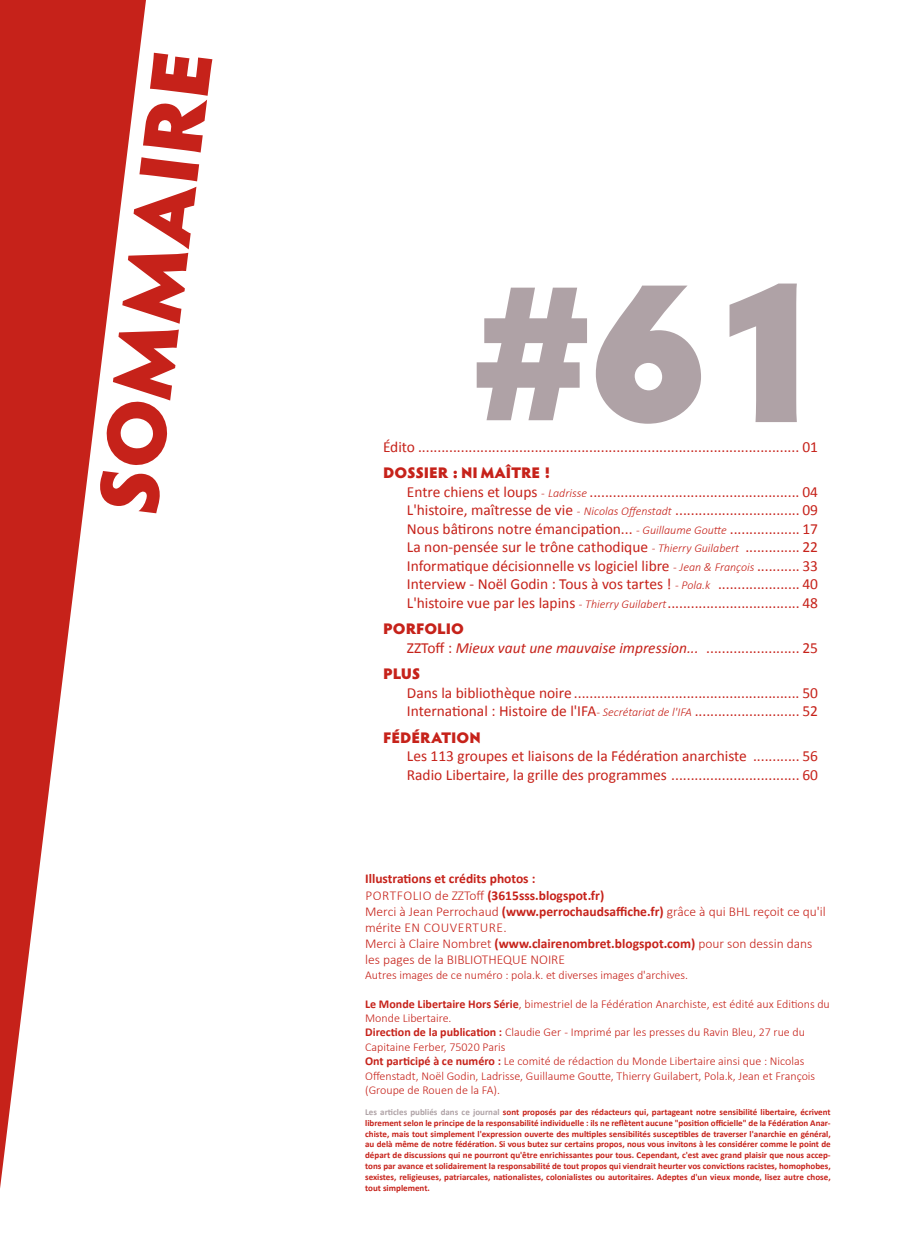
<style>
.page{position:relative;width:915px;height:1255px;background:#fff}
.page>*{position:absolute;margin:0;border:0;box-sizing:border-box;transform-origin:0 0}
.t1{font:900 204.6px "Hypatia Sans Pro";color:#afa2a6}
.t2{font:900 84.75px "Hypatia Sans Pro";color:#c6221a}
.t3{font:15.45px/18.5px "Calibri";color:#c6221a}
.t4{font:900 15.45px "Hypatia Sans Pro";letter-spacing:-.005em;color:#c6221a}
.t5{font:300 13.5px/16.2px "Calibri";color:#c6221a}
.t6{font:300 12px/14.4px "Calibri";color:#c6221a}
.t7{font:700 9px/10.8px "Calibri";color:#c6221a;text-align:justify}
.s1{font-weight:300;font-style:italic;font-size:12px}
.s2{font-style:italic}
.s3{font-weight:700}
.s4{color:#afa2a6}
</style>
<div class="page">
<svg style="left:0;top:0;width:146px;height:1188px"></svg>
<h2 class="t2" style="left:64px;top:507px;width:469px;rotate:-83deg">SOMMAIRE</h2>
<h1 class="t1" style="left:472px;top:200px;width:352px">#61</h1>
<p class="t3" style="left:383px;top:437px;width:436px">Édito .................................................................................................. 01</p>
<p class="t4" style="left:383px;top:461px;width:169px">DOSSIER : NI MAÎTRE !</p>
<p class="t3" style="left:407px;top:482px;width:412px;text-align:justify">Entre chiens et loups <span class="s1">- Ladrisse</span> ...................................................... 04<br>L'histoire, maîtresse de vie <span class="s1">- Nicolas Offenstadt</span> ................................ 09<br>Nous bâtirons notre émancipation... <span class="s1">- Guillaume Goutte</span> .................. 17<br>La non-pensée sur le trône cathodique <span class="s1">- Thierry Guilabert</span> .............. 22<br>Informatique décisionnelle vs logiciel libre <span class="s1">- Jean &amp; François</span> ........... 33<br>Interview - Noël Godin : Tous à vos tartes ! <span class="s1">- Pola.k</span> ..................... 40<br>L'histoire vue par les lapins <span class="s1">- Thierry Guilabert</span>.................................. 48</p>
<p class="t4" style="left:383px;top:617px;width:82px">PORFOLIO</p>
<p class="t3" style="left:407px;top:637px;width:412px">ZZToff : <span class="s2">Mieux vaut une mauvaise impression...</span> ........................ 25</p>
<p class="t4" style="left:383px;top:662px;width:39px">PLUS</p>
<p class="t3" style="left:407px;top:682px;width:412px">Dans la bibliothèque noire .......................................................... 50<br>International : Histoire de l'IFA<span class="s1">- Secrétariat de l'IFA</span> ........................... 52</p>
<p class="t4" style="left:383px;top:725px;width:99px">FÉDÉRATION</p>
<p class="t3" style="left:407px;top:746px;width:412px">Les 113 groupes et liaisons de la Fédération anarchiste ............ 56<br>Radio Libertaire, la grille des programmes ................................. 60</p>
<p class="t5" style="left:365px;top:870px;width:462px"><span class="s3">Illustrations et crédits photos :<br></span>PORTFOLIO de ZZToff <span class="s3">(3615sss.blogspot.fr)<br></span>Merci à Jean Perrochaud <span class="s3">(www.perrochaudsaffiche.fr)</span> grâce à qui BHL reçoit ce qu'il mérite EN COUVERTURE.<br>Merci à Claire Nombret <span class="s3">(www.clairenombret.blogspot.com)</span> pour son dessin dans les pages de la BIBLIOTHEQUE NOIRE</p>
<p class="t6" style="left:365px;top:967px;width:324px">Autres images de ce numéro : pola.k. et diverses images d'archives.</p>
<p class="t6" style="left:365px;top:996px;width:466px"><span class="s3">Le Monde Libertaire Hors Série</span>, bimestriel de la Fédération Anarchiste, est édité aux Editions du Monde Libertaire.<br><span class="s3">Direction de la publication :</span> Claudie Ger - Imprimé par les presses du Ravin Bleu, 27 rue du Capitaine Ferber, 75020 Paris<br><span class="s3">Ont participé à ce numéro :</span> Le comité de rédaction du Monde Libertaire ainsi que : Nicolas Offenstadt, Noël Godin, Ladrisse, Guillaume Goutte, Thierry Guilabert, Pola.k, Jean et François (Groupe de Rouen de la FA).</p>
<p class="t7" style="left:365px;top:1106px;width:467px"><span class="s4">Les articles publiés dans ce journal</span> sont proposés par des rédacteurs qui, partageant notre sensibilité libertaire, écrivent librement selon le principe de la responsabilité individuelle : ils ne reflètent aucune "position officielle" de la Fédération Anar&shy;chiste, mais tout simplement l'expression ouverte des multiples sensibilités susceptibles de traverser l'anarchie en général, au delà même de notre fédération. Si vous butez sur certains propos, nous vous invitons à les considérer comme le point de départ de discussions qui ne pourront qu'être enrichissantes pour tous. Cependant, c'est avec grand plaisir que nous accep&shy;tons par avance et solidairement la responsabilité de tout propos qui viendrait heurter vos convictions racistes, homophobes, sexistes, religieuses, patriarcales, nationalistes, colonialistes ou autoritaires. Adeptes d'un vieux monde, lisez autre chose, tout simplement.</p>
</div>
